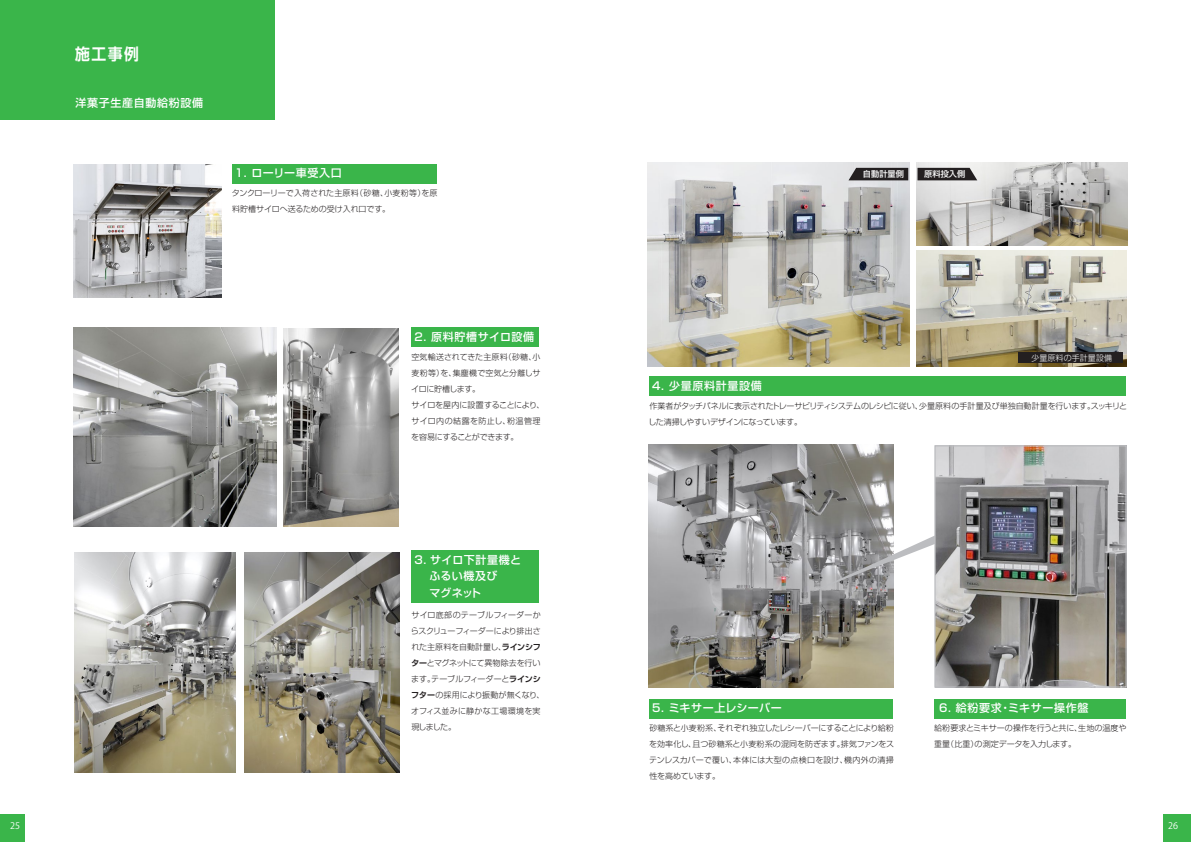
<style>
.page{position:relative;width:1191px;height:842px;background:#fff}
.page>*{position:absolute;margin:0;border:0;box-sizing:border-box;transform-origin:0 0}
.t1{font:700 15.9px "Shin Go Pr 6 N De";color:#fff;scale:.93 1}
.t2{font:500 11px "Shin Go Pr 6 N";letter-spacing:.06em;color:#fff}
.t3{font:500 11px/16.5px "Shin Go Pr 6 N";letter-spacing:.025em;color:#fff}
.t4{font:9px "Koz Go Pr 6 N";color:#fff}
.t5{font:500 8.2px "Shin Go Pr 6 N";color:#fff}
.t6{font:300 8px/16px "Shin Go Pr 6 N";letter-spacing:-.01em;color:#231f20}
.t7{font:300 8px "Shin Go Pr 6 N";letter-spacing:.01em;color:#fff}
.s1{font-family:"Shin Go Pr 6 N De";font-weight:700}
</style>
<div class="page">
<div style="left:0;top:0;width:274px;height:119px;background:#3ab54a"></div>
<div style="left:1163px;top:815px;width:28px;height:27px;background:#3ab54a"></div>
<div style="left:0;top:815px;width:25px;height:27px;background:#3ab54a"></div>
<img style="left:74px;top:164px;width:147px;height:133px">
<div style="left:232px;top:164px;width:204px;height:20px;background:#3ab54a"></div>
<div style="left:411px;top:328px;width:128px;height:19px;background:#3ab54a"></div>
<div style="left:649px;top:376px;width:477px;height:20px;background:#3ab54a"></div>
<div style="left:649px;top:699px;width:244px;height:20px;background:#3ab54a"></div>
<div style="left:934px;top:699px;width:191px;height:20px;background:#3ab54a"></div>
<div style="left:411px;top:550px;width:128px;height:53px;background:#3ab54a"></div>
<img style="left:74px;top:328px;width:202px;height:198px">
<img style="left:284px;top:328px;width:114px;height:198px">
<img style="left:74px;top:552px;width:161px;height:221px">
<img style="left:244px;top:552px;width:156px;height:221px">
<img style="left:647px;top:163px;width:262px;height:204px">
<img style="left:916px;top:163px;width:211px;height:82px">
<img style="left:916px;top:251px;width:211px;height:116px">
<img style="left:649px;top:445px;width:244px;height:243px">
<svg style="left:809px;top:532px;width:125px;height:61px"></svg>
<img style="left:936px;top:447px;width:188px;height:239px">
<div style="left:934px;top:445px;width:192px;height:243px;border:1px solid #bcbdc0"></div>
<svg style="left:848px;top:168px;width:60px;height:12px"></svg>
<svg style="left:917px;top:168px;width:60px;height:12px"></svg>
<div style="left:1018px;top:353px;width:104px;height:10px;background:#231f20"></div>
<h1 class="t1" style="left:75px;top:41px;width:70px">施工事例</h1>
<h2 class="t2" style="left:76px;top:94px;width:129px">洋菓子生産自動給粉設備</h2>
<h2 class="t2" style="left:235px;top:164px;width:108px">1. ローリー車受入口</h2>
<p class="t6" style="left:232px;top:185px;width:207px">タンクローリーで入荷された主原料（砂糖、小麦粉等）を原料貯槽サイロへ送るための受け入れ口です。</p>
<h2 class="t2" style="left:414px;top:328px;width:121px">2. 原料貯槽サイロ設備</h2>
<p class="t6" style="left:411px;top:348px;width:135px">空気輸送されてきた主原料（砂糖、小麦粉等）を、集塵機で空気と分離しサイロに貯槽します。<br>サイロを屋内に設置することにより、サイロ内の結露を防止し、粉温管理を容易にすることができます。</p>
<h2 class="t3" style="left:429px;top:551px;width:93px;text-indent:-15px">3. サイロ下計量機とふるい機及び<br>マグネット</h2>
<p class="t6" style="left:411px;top:606px;width:135px">サイロ底部のテーブルフィーダーからスクリューフィーダーにより排出された主原料を自動計量し、<span class="s1">ラインシフター</span>とマグネットにて異物除去を行います。テーブルフィーダーと<span class="s1">ラインシフター</span>の採用により振動が無くなり、オフィス並みに静かな工場環境を実現しました。</p>
<p class="t5" style="left:863px;top:167px;width:43px">自動計量側</p>
<p class="t5" style="left:924px;top:167px;width:43px">原料投入側</p>
<p class="t7" style="left:1031px;top:352px;width:82px">少量原料の手計量設備</p>
<h2 class="t2" style="left:652px;top:376px;width:111px">4. 少量原料計量設備</h2>
<p class="t6" style="left:648px;top:397px;width:480px">作業者がタッチパネルに表示されたトレーサビリティシステムのレシピに従い、少量原料の手計量及び単独自動計量を行います。スッキリとした清掃しやすいデザインになっています。</p>
<h2 class="t2" style="left:652px;top:699px;width:131px">5. ミキサー上レシーバー</h2>
<p class="t6" style="left:649px;top:720px;width:246px;text-align:justify">砂糖系と小麦粉系、それぞれ独立したレシーバーにすることにより給粉を効率化し、且つ砂糖系と小麦粉系の混同を防ぎます。排気ファンをステンレスカバーで覆い、本体には大型の点検口を設け、機内外の清掃性を高めています。</p>
<h2 class="t2" style="left:939px;top:699px;width:151px">6. 給粉要求・ミキサー操作盤</h2>
<p class="t6" style="left:934px;top:720px;width:194px">給粉要求とミキサーの操作を行うと共に、生地の温度や重量（比重）の測定データを入力します。</p>
<p class="t4" style="left:10px;top:820px;width:11px">25</p>
<p class="t4" style="left:1168px;top:820px;width:11px">26</p>
</div>
